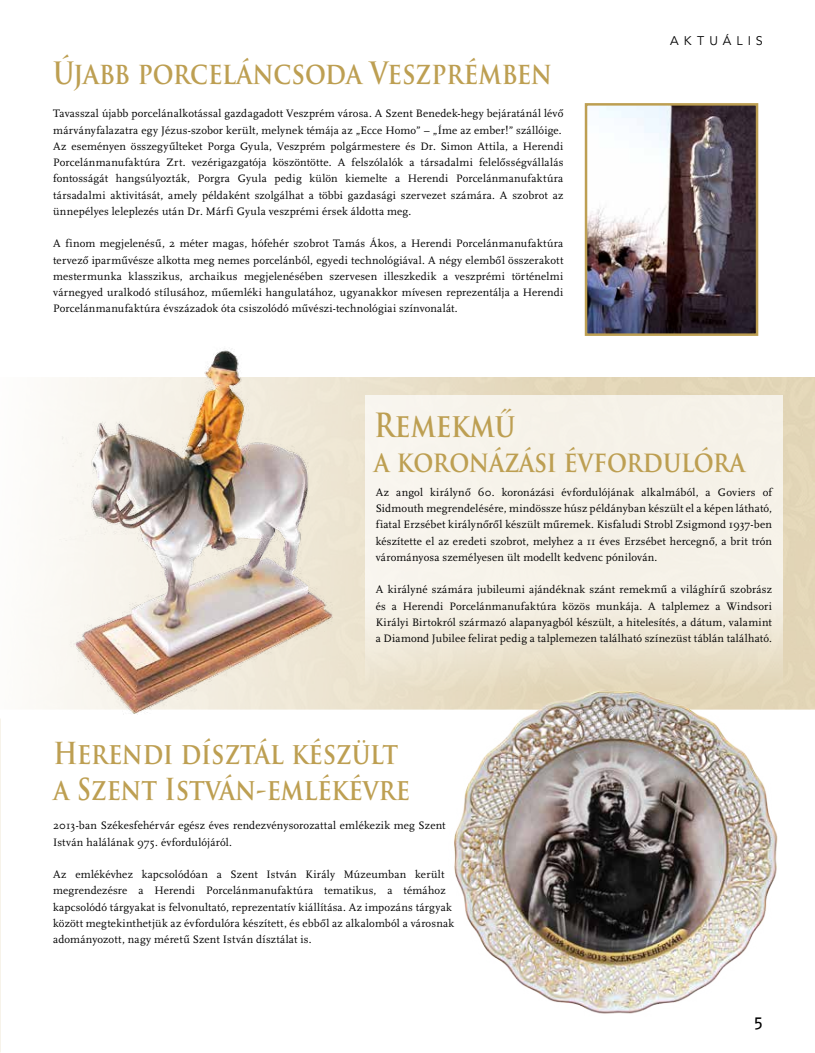
<style>
.page{position:relative;width:815px;height:1053px;background:#fff}
.page>*{position:absolute;margin:0;border:0;box-sizing:border-box;transform-origin:0 0}
.t1{font:700 32.5px "Trajan Pro";color:#bd9f52;scale:.84 1}
.t2{font:700 30px "Trajan Pro";color:#bd9f52;scale:.84 1}
.t3{font:700 29.5px/35.4px "Trajan Pro";color:#bd9f52;scale:.84 1}
.t4{font:700 28.75px "Trajan Pro";letter-spacing:-.005em;color:#bd9f52;scale:.84 1}
.t5{font:17.5px "Fago No";color:#000}
.t6{font:12.5px "Avenir LTCE";letter-spacing:.405em;color:#000}
.t7{font:11.25px/16.2px "Scala";letter-spacing:.015em;color:#000}
</style>
<div class="page">
<img style="left:0;top:719px;width:1px;height:333px">
<img style="left:588px;top:106px;width:167px;height:227px">
<div style="left:585px;top:103px;width:173px;height:233px;border:2px solid #bd9f52"></div>
<img style="left:344px;top:678px;width:471px;height:336px">
<svg style="left:365px;top:395px;width:418px;height:292px;background:#f3eee3"></svg>
<img style="left:60px;top:350px;width:278px;height:365px">
<h2 class="t2" style="left:53px;top:54px;width:595px">Újabb porceláncsoda Veszprémben</h2>
<p class="t7" style="left:53px;top:106px;width:512px">Tavasszal újabb porcelánalkotással gazdagadott Veszprém városa. A Szent Benedek-hegy bejáratánál lévő márványfalazatra egy Jézus-szobor került, melynek témája az „Ecce Homo” – „Íme az ember!” szállóige.<br>Az eseményen összegyűlteket Porga Gyula, Veszprém polgármestere és Dr. Simon Attila, a Herendi Porcelánmanufaktúra Zrt. vezérigazgatója köszöntötte. A felszólalók a társadalmi felelősségvállalás fontosságát hangsúlyozták, Porgra Gyula pedig külön kiemelte a Herendi Porcelánmanufaktúra társadalmi aktivitását, amely példaként szolgálhat a többi gazdasági szervezet számára. A szobrot az ünnepélyes leleplezés után Dr. Márfi Gyula veszprémi érsek áldotta meg.</p>
<p class="t7" style="left:53px;top:236px;width:512px;text-align:justify">A finom megjelenésű, 2 méter magas, hófehér szobrot Tamás Ákos, a Herendi Porcelánmanufaktúra tervező iparművésze alkotta meg nemes porcelánból, egyedi technológiával. A négy elemből összerakott mestermunka klasszikus, archaikus megjelenésében szervesen illeszkedik a veszprémi történelmi várnegyed uralkodó stílusához, műemléki hangulatához, ugyanakkor mívesen reprezentálja a Herendi Porcelánmanufaktúra évszázadok óta csiszolódó művészi-technológiai színvonalát.</p>
<p class="t6" style="left:670px;top:34px;width:94px">AKTUÁLIS</p>
<h1 class="t1" style="left:374px;top:405px;width:170px">Remekmű</h1>
<h3 class="t4" style="left:374px;top:443px;width:443px">a koronázási évfordulóra</h3>
<p class="t7" style="left:376px;top:484px;width:398px;text-align:justify">Az angol királynő 60. koronázási évfordulójának alkalmából, a Goviers of Sidmouth megrendelésére, mindössze húsz példányban készült el a képen látható, fiatal Erzsébet királynőről készült műremek. Kisfaludi Strobl Zsigmond 1937-ben készítette el az eredeti szobrot, melyhez a 11 éves Erzsébet hercegnő, a brit trón várományosa személyesen ült modellt kedvenc pónilován.</p>
<p class="t7" style="left:376px;top:581px;width:398px;text-align:justify">A királyné számára jubileumi ajándéknak szánt remekmű a világhírű szobrász és a Herendi Porcelánmanufaktúra közös munkája. A talplemez a Windsori Királyi Birtokról származó alapanyagból készült, a hitelesítés, a dátum, valamint a Diamond Jubilee felirat pedig a talplemezen található színezüst táblán található.</p>
<h3 class="t3" style="left:54px;top:736px;width:426px">Herendi dísztál készült a Szent István-emlékévre</h3>
<p class="t7" style="left:53px;top:817px;width:394px">2013-ban Székesfehérvár egész éves rendezvénysorozattal emlékezik meg Szent<br>István halálának 975. évfordulójáról.</p>
<p class="t7" style="left:53px;top:866px;width:403px">Az emlékévhez kapcsolódóan a Szent István Király Múzeumban került megrendezésre a Herendi Porcelánmanufaktúra tematikus, a témához kapcsolódó tárgyakat is felvonultató, reprezentatív kiállítása. Az impozáns tárgyak között megtekinthetjük az évfordulóra készített, és ebből az alkalomból a városnak adományozott, nagy méretű Szent István dísztálat is.</p>
<h3 class="t5" style="left:754px;top:1013px;width:11px">5</h3>
</div>
